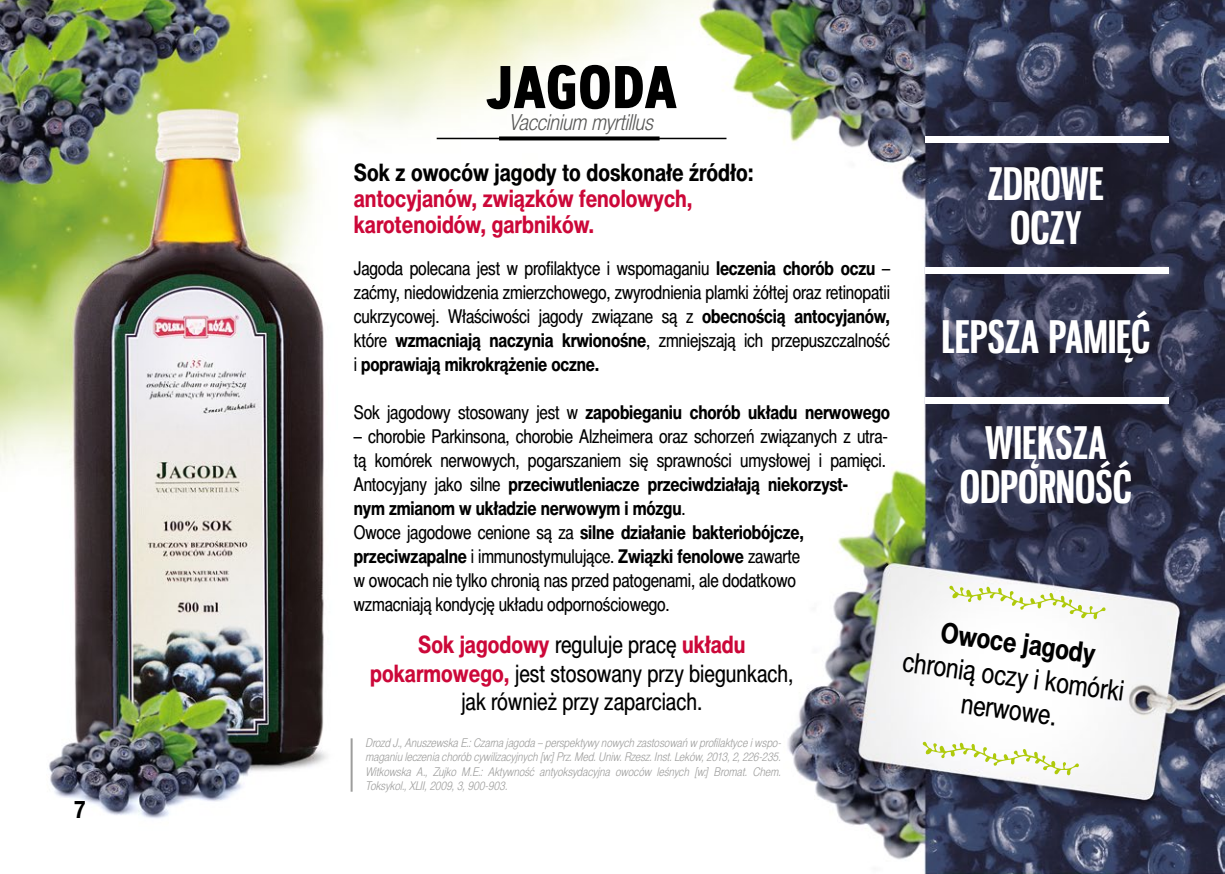
<style>
.page{position:relative;width:1225px;height:874px;background:#fff}
.page>*{position:absolute;margin:0;border:0;box-sizing:border-box;transform-origin:0 0}
.t1{font:700 60px "Artegra Sans Condensed";color:#000}
.t2{font:700 44px/44px "Gnuolane Rg";letter-spacing:-.005em;color:#fff;text-align:center}
.t3{font:28px/33.6px "Switzer Cnd EFN";color:#000;text-align:center}
.t4{font:700 28px "Switzer Cnd EFN";color:#000}
.t5{font:24px/28.8px "Switzer Cnd EFN";color:#000;text-align:center}
.t6{font:700 24px/26px "Switzer Cnd EFN";color:#cc0839}
.t7{font:700 24px "Switzer Cnd EFN";color:#000}
.t8{font:italic 22px "Switzer Cnd EFN Light";color:#575756}
.t9{font:19px/24px "Switzer Cnd EFN";letter-spacing:-.01em;color:#000;text-align:justify}
.t10{font:700 19px "Switzer Cnd EFN";letter-spacing:-.01em;color:#000}
.t11{font:italic 12px/14.4px "Switzer Cnd EFN Light";letter-spacing:.015em;color:#9d9d9c;text-align:justify}
.s1{font-weight:700}
.s2{font-weight:400}
.s3{font-weight:700;color:#cc0839}
</style>
<div class="page">
<img style="left:0;top:0;width:1225px;height:873px">
<hr style="left:350px;top:738px;width:2px;height:53px;background:#9d9d9c">
<svg style="left:949px;top:585px;width:156px;height:34px"></svg>
<svg style="left:922px;top:741px;width:157px;height:34px"></svg>
<hr style="left:437px;top:138px;width:289px;height:1px;background:#000">
<svg style="left:499px;top:136px;width:160px;height:4px"></svg>
<div style="left:925px;top:136px;width:243px;height:7px;background:#fff"></div>
<div style="left:925px;top:267px;width:243px;height:6px;background:#fff"></div>
<div style="left:925px;top:397px;width:243px;height:7px;background:#fff"></div>
<p class="t7" style="left:74px;top:793px;width:14px">7</p>
<h1 class="t1" style="left:485px;top:43px;width:193px">JAGODA</h1>
<p class="t8" style="left:509px;top:109px;width:146px">Vaccinium myrtillus</p>
<p class="t7" style="left:354px;top:157px;width:401px">Sok z owoców jagody to doskonałe źródło:</p>
<p class="t6" style="left:354px;top:186px;width:340px">antocyjanów, związków fenolowych, karotenoidów, garbników.</p>
<p class="t9" style="left:354px;top:256px;width:538px">Jagoda polecana jest w profilaktyce i wspomaganiu <span class="s1">leczenia chorób oczu</span> – zaćmy, niedowidzenia zmierzchowego, zwyrodnienia plamki żółtej oraz retinopatii cukrzycowej. Właściwości jagody związane są z <span class="s1">obecnością antocyjanów, </span>które <span class="s1">wzmacniają naczynia krwionośne</span>, zmniejszają ich przepuszczalność i <span class="s1">poprawiają mikrokrążenie oczne.</span></p>
<p class="t10" style="left:354px;top:400px;width:538px"><span class="s2">Sok jagodowy stosowany jest w</span> zapobieganiu chorób układu nerwowego</p>
<p class="t9" style="left:354px;top:424px;width:536px;text-align:left">– chorobie Parkinsona, chorobie Alzheimera oraz schorzeń związanych z utra&shy;tą komórek nerwowych, pogarszaniem się sprawności umysłowej i pamięci.<br>Antocyjany jako silne <span class="s1">przeciwutleniacze przeciwdziałają niekorzyst-<br>nym zmianom w układzie nerwowym i mózgu</span>.<br>Owoce jagodowe cenione są za <span class="s1">silne działanie bakteriobójcze, przeciwzapalne</span> i immunostymulujące. <span class="s1">Związki fenolowe</span> zawarte<br>w owocach nie tylko chronią nas przed patogenami, ale dodatkowo<br>wzmacniają kondycję układu odpornościowego.</p>
<p class="t5" style="left:370px;top:630px;width:425px"><span class="s3">Sok jagodowy</span> reguluje pracę <span class="s3">układu pokarmowego,</span> jest stosowany przy biegunkach, jak również przy zaparciach.</p>
<p class="t11" style="left:366px;top:735px;width:417px">Drozd J., Anuszewska E.: Czarna jagoda – perspektywy nowych zastosowań w profilaktyce i wspo&shy;maganiu leczenia chorób cywilizacyjnych [w:] Prz. Med. Uniw. Rzesz. Inst. Leków, 2013, 2, 226-235.<br>Witkowska A., Zujko M.E.: Aktywność antyoksydacyjna owoców leśnych [w:] Bromat. Chem.<br>Toksykol., XLII, 2009, 3, 900-903.</p>
<h2 class="t2" style="left:987px;top:161px;width:118px">ZDROWE<br>OCZY</h2>
<h2 class="t2" style="left:941px;top:314px;width:210px">LEPSZA PAMIĘĆ</h2>
<h2 class="t2" style="left:960px;top:419px;width:173px">WIĘKSZA<br>ODPORNOŚĆ</h2>
<h3 class="t4" style="left:943px;top:614px;width:157px;rotate:8deg">Owoce jagody</h3>
<h3 class="t3" style="left:905px;top:644px;width:224px;rotate:8deg">chronią oczy i komórki nerwowe.</h3>
</div>
